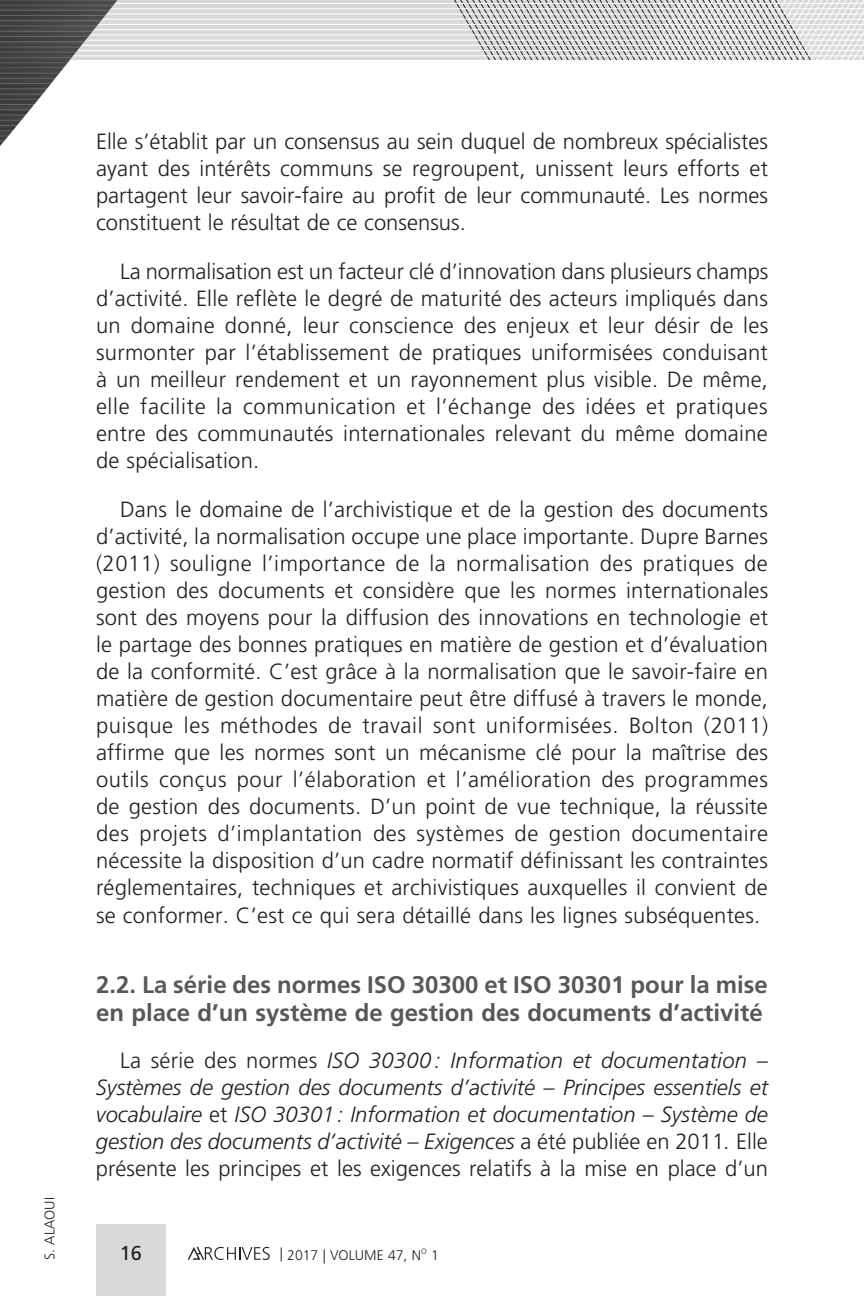
<style>
.page{position:relative;width:864px;height:1296px;background:#fff}
.page>*{position:absolute;margin:0;border:0;box-sizing:border-box;transform-origin:0 0}
.t1{font:700 24px/28px "Frutiger LT Std";color:#57585a}
.t2{font:300 22px/27px "Frutiger LT Std";letter-spacing:.01em;color:#231f20;text-align:justify}
.t3{font:italic 300 22px/27px "Frutiger LT Std";color:#231f20;text-align:justify}
.t4{font:20px "Frutiger LT Std";color:#231f20}
.t5{font:300 14px "Frutiger LT Std";color:#231f20}
.s1{font-style:normal}
</style>
<div class="page">
<svg style="left:220px;top:0;width:434px;height:60px;background:#ccccce"></svg>
<hr style="left:0;top:3px;width:864px;height:1px;background:#fff">
<hr style="left:0;top:8px;width:864px;height:1px;background:#fff">
<hr style="left:0;top:14px;width:864px;height:1px;background:#fff">
<hr style="left:0;top:19px;width:864px;height:1px;background:#fff">
<hr style="left:0;top:24px;width:864px;height:1px;background:#fff">
<hr style="left:0;top:29px;width:864px;height:1px;background:#fff">
<hr style="left:0;top:34px;width:864px;height:1px;background:#fff">
<hr style="left:0;top:40px;width:864px;height:1px;background:#fff">
<hr style="left:0;top:45px;width:864px;height:1px;background:#fff">
<hr style="left:0;top:50px;width:864px;height:1px;background:#fff">
<hr style="left:0;top:55px;width:864px;height:1px;background:#fff">
<svg style="left:0;top:1px;width:220px;height:145px"></svg>
<hr style="left:0;top:5px;width:220px;height:1px;background:#fff">
<hr style="left:0;top:10px;width:220px;height:1px;background:#fff">
<hr style="left:0;top:15px;width:220px;height:1px;background:#fff">
<hr style="left:0;top:20px;width:220px;height:1px;background:#fff">
<hr style="left:0;top:26px;width:220px;height:1px;background:#fff">
<hr style="left:0;top:31px;width:220px;height:1px;background:#fff">
<hr style="left:0;top:36px;width:220px;height:1px;background:#fff">
<hr style="left:0;top:41px;width:220px;height:1px;background:#fff">
<hr style="left:0;top:46px;width:220px;height:1px;background:#fff">
<hr style="left:0;top:52px;width:220px;height:1px;background:#fff">
<hr style="left:0;top:57px;width:220px;height:1px;background:#fff">
<hr style="left:0;top:62px;width:220px;height:1px;background:#fff">
<hr style="left:0;top:67px;width:220px;height:1px;background:#fff">
<hr style="left:0;top:73px;width:220px;height:1px;background:#fff">
<hr style="left:0;top:78px;width:220px;height:1px;background:#fff">
<hr style="left:0;top:83px;width:220px;height:1px;background:#fff">
<hr style="left:0;top:88px;width:220px;height:1px;background:#fff">
<hr style="left:0;top:94px;width:220px;height:1px;background:#fff">
<hr style="left:0;top:99px;width:220px;height:1px;background:#fff">
<hr style="left:0;top:104px;width:220px;height:1px;background:#fff">
<hr style="left:0;top:109px;width:220px;height:1px;background:#fff">
<hr style="left:0;top:115px;width:220px;height:1px;background:#fff">
<hr style="left:0;top:120px;width:220px;height:1px;background:#fff">
<hr style="left:0;top:125px;width:220px;height:1px;background:#fff">
<hr style="left:0;top:130px;width:220px;height:1px;background:#fff">
<hr style="left:0;top:136px;width:220px;height:1px;background:#fff">
<hr style="left:0;top:141px;width:220px;height:1px;background:#fff">
<div style="left:96px;top:1224px;width:70px;height:72px;background:#d8d9db"></div>
<svg style="left:188px;top:1247px;width:82px;height:13px"></svg>
<svg style="left:755px;top:0;width:109px;height:60px"></svg>
<p class="t5" style="left:42px;top:1260px;width:64px;rotate:-90deg">S. ALAOUI</p>
<p class="t2" style="left:96px;top:128px;width:674px">Elle s’établit par un consensus au sein duquel de nombreux spécialistes ayant des intérêts communs se regroupent, unissent leurs efforts et partagent leur savoir-faire au profit de leur communauté. Les normes constituent le résultat de ce consensus.</p>
<p class="t2" style="left:96px;top:258px;width:674px;text-indent:24px">La normalisation est un facteur clé d’innovation dans plusieurs champs d’activité. Elle reflète le degré de maturité des acteurs impliqués dans un domaine donné, leur conscience des enjeux et leur désir de les surmonter par l’établissement de pratiques uniformisées conduisant à un meilleur rendement et un rayonnement plus visible. De même, elle facilite la communication et l’échange des idées et pratiques entre des communautés internationales relevant du même domaine de spécialisation.</p>
<p class="t2" style="left:96px;top:496px;width:674px;text-indent:24px">Dans le domaine de l’archivistique et de la gestion des documents d’activité, la normalisation occupe une place importante. Dupre Barnes (2011) souligne l’importance de la normalisation des pratiques de gestion des documents et considère que les normes internationales sont des moyens pour la diffusion des innovations en technologie et le partage des bonnes pratiques en matière de gestion et d’évaluation de la conformité. C’est grâce à la normalisation que le savoir-faire en matière de gestion documentaire peut être diffusé à travers le monde, puisque les méthodes de travail sont uniformisées. Bolton (2011) affirme que les normes sont un mécanisme clé pour la maîtrise des outils conçus pour l’élaboration et l’amélioration des programmes de gestion des documents. D’un point de vue technique, la réussite des projets d’implantation des systèmes de gestion documentaire nécessite la disposition d’un cadre normatif définissant les contraintes réglementaires, techniques et archivistiques auxquelles il convient de se conformer. C’est ce qui sera détaillé dans les lignes subséquentes.</p>
<p class="t1" style="left:96px;top:971px;width:673px">2.2. La série des normes ISO 30300 et ISO 30301 pour la mise en place d’un système de gestion des documents d’activité</p>
<p class="t3" style="left:96px;top:1047px;width:674px;text-indent:24px"><span class="s1">La série des normes</span> ISO 30300 : Information et documentation – Systèmes de gestion des documents d’activité – Principes essentiels et vocabulaire <span class="s1">et</span> ISO 30301: Information et documentation – Système de gestion des documents d’activité – Exigences <span class="s1">a été publiée en 2011</span>. <span class="s1">Elle présente les principes et les exigences relatifs à la mise en place d’un</span></p>
<p class="t4" style="left:120px;top:1241px;width:24px">16</p>
<p class="t5" style="left:280px;top:1247px;width:160px">| 2017 | VOLUME 47, N<sup>O</sup> 1</p>
</div>
